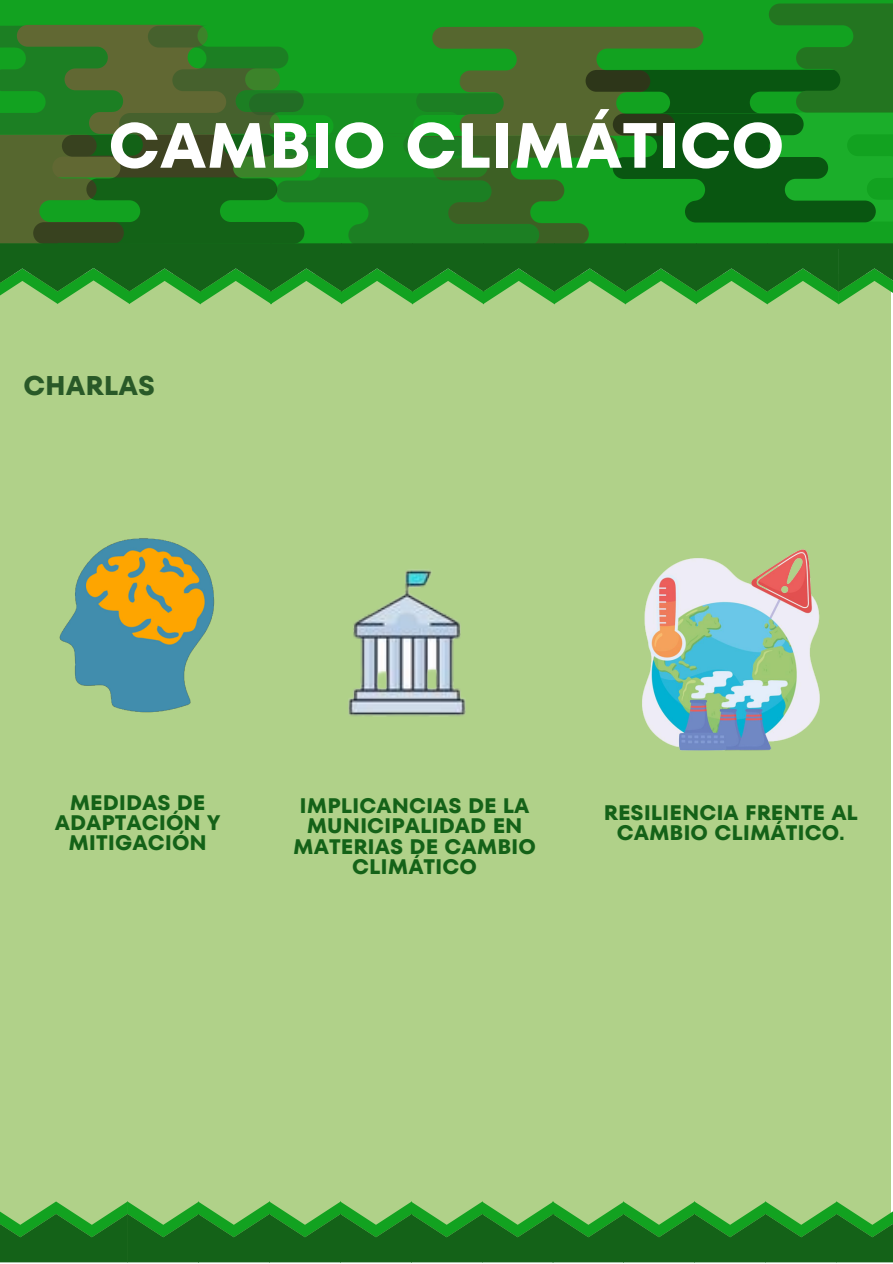
<style>
.page{position:relative;width:893px;height:1264px;background:#fff}
.page>*{position:absolute;margin:0;border:0;box-sizing:border-box;transform-origin:0 0}
.t1{font:700 63.75px "TT Fors";color:#fff}
.t2{font:700 27px "TT Fors";color:#295928}
.t3{font:700 21px/20.2px "TT Fors";color:#146218;text-align:center}
</style>
<div class="page">
<div style="left:0;top:274px;width:891px;height:987px;background:#b0d189"></div>
<svg style="left:3px;top:0;width:81px;height:32px;background:#209623"></svg>
<svg style="left:488px;top:0;width:97px;height:239px;background:#3a7627"></svg>
<svg style="left:84px;top:0;width:100px;height:32px;background:#229423"></svg>
<svg style="left:340px;top:25px;width:153px;height:280px;background:#287f27"></svg>
<svg style="left:184px;top:0;width:304px;height:224px;background:#1b8f21"></svg>
<svg style="left:0;top:32px;width:340px;height:273px;background:#2f7325"></svg>
<svg style="left:579px;top:0;width:153px;height:222px;background:#1c9722"></svg>
<svg style="left:585px;top:23px;width:304px;height:282px;background:#1b7b1d"></svg>
<svg style="left:732px;top:0;width:160px;height:215px;background:#15811d"></svg>
<img style="left:59px;top:538px;width:156px;height:175px">
<img style="left:348px;top:569px;width:118px;height:147px">
<img style="left:642px;top:549px;width:178px;height:202px">
<svg style="left:0;top:243px;width:892px;height:61px"></svg>
<svg style="left:0;top:1201px;width:892px;height:61px"></svg>
<h1 class="t1" style="left:108px;top:101px;width:677px">CAMBIO CLIMÁTICO</h1>
<p class="t2" style="left:24px;top:367px;width:133px">CHARLAS</p>
<p class="t3" style="left:55px;top:792px;width:167px">MEDIDAS DE<br>ADAPTACIÓN Y<br>MITIGACIÓN</p>
<p class="t3" style="left:293px;top:795px;width:244px">IMPLICANCIAS DE LA<br>MUNICIPALIDAD EN<br>MATERIAS DE CAMBIO<br>CLIMÁTICO</p>
<p class="t3" style="left:603px;top:802px;width:255px">RESILIENCIA FRENTE AL<br>CAMBIO CLIMÁTICO.</p>
</div>
